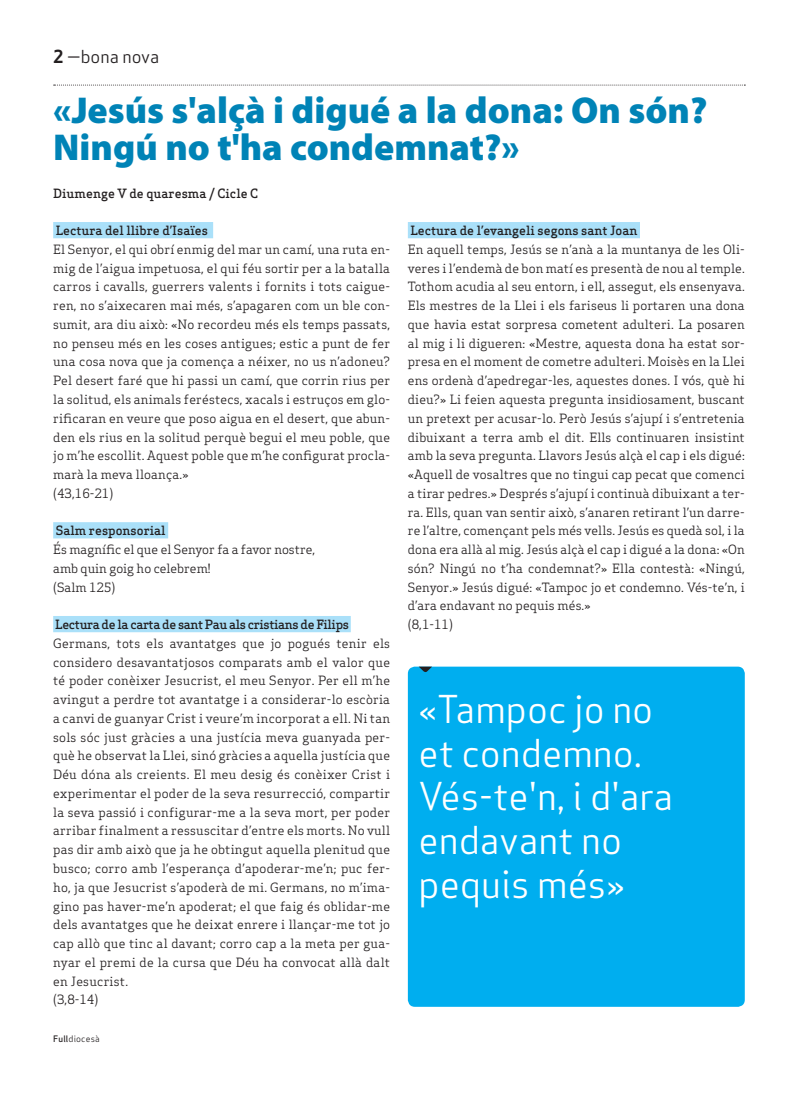
<style>
.page{position:relative;width:798px;height:1099px;background:#fff}
.page>*{position:absolute;margin:0;border:0;box-sizing:border-box;transform-origin:0 0}
.Pastilla_Destacat{font:37.5px/43.8px "Apex Sans Book T";color:#fff}
.Titulars{font:900 37.5px/37.5px "Myriad Pro";color:#0083b6}
.Capçalera{font:17.5px "Apex Sans Book T";color:#231f20}
.Text_General{font:12.5px/18.8px "Apex Serif";letter-spacing:.01em;color:#231f20;text-align:justify}
.Text_General-2{font:500 12.5px "Apex Serif";color:#231f20}
.Text_General-3{font:500 12.5px "Apex Serif";letter-spacing:-.03em;color:#231f20}
.Autors{font:500 12.5px "Apex Serif";color:#231f20}
.Data_Peu{font:8.75px "Apex Sans Book T";letter-spacing:.02em;color:#231f20}
.s1{font-family:"Apex Sans Bold T"}
.s2{font-family:"Apex Sans Medium T"}
</style>
<div class="page">
<svg style="left:54px;top:85px;width:691px;height:1px"></svg>
<div style="left:53px;top:222px;width:160px;height:16px;background:#aae0f9"></div>
<div style="left:53px;top:522px;width:115px;height:16px;background:#aae0f9"></div>
<div style="left:53px;top:616px;width:297px;height:16px;background:#aae0f9"></div>
<div style="left:407px;top:222px;width:232px;height:16px;background:#aae0f9"></div>
<div style="left:407px;top:666px;width:337px;height:340px;background:#00aeef;border-radius:7px"></div>
<svg style="left:418px;top:666px;width:14px;height:6px"></svg>
<p class="Capçalera" style="left:53px;top:46px;width:107px"><span class="s1">2</span> —bona nova</p>
<p class="Titulars" style="left:53px;top:90px;width:655px">«Jesús s'alçà i digué a la dona: On són?<br>Ningú no t'ha condemnat?»</p>
<p class="Autors" style="left:53px;top:185px;width:207px">Diumenge V de quaresma / Cicle C</p>
<p class="Text_General-2" style="left:56px;top:223px;width:154px">Lectura del llibre d’Isaïes</p>
<p class="Text_General" style="left:53px;top:240px;width:338px">El Senyor, el qui obrí enmig del mar un camí, una ruta en&shy;mig de l’aigua impetuosa, el qui féu sortir per a la batalla carros i cavalls, guerrers valents i fornits i tots caigue&shy;ren, no s’aixecaren mai més, s’apagaren com un ble con&shy;sumit, ara diu això: «No recordeu més els temps passats, no penseu més en les coses antigues; estic a punt de fer una cosa nova que ja comença a néixer, no us n’adoneu?<br>Pel desert faré que hi passi un camí, que corrin rius per la solitud, els animals feréstecs, xacals i estruços em glo&shy;rificaran en veure que poso aigua en el desert, que abun&shy;den els rius en la solitud perquè begui el meu poble, que jo m’he escollit. Aquest poble que m’he configurat procla&shy;marà la meva lloança.»</p>
<p class="Text_General" style="left:53px;top:483px;width:62px">(43,16-21)</p>
<p class="Text_General-2" style="left:56px;top:523px;width:111px">Salm responsorial</p>
<p class="Text_General" style="left:53px;top:540px;width:263px">És magnífic el que el Senyor fa a favor nostre,</p>
<p class="Text_General" style="left:53px;top:558px;width:159px">amb quin goig ho celebrem!</p>
<p class="Text_General" style="left:53px;top:577px;width:64px">(Salm 125)</p>
<p class="Text_General-3" style="left:55px;top:616px;width:295px">Lectura de la carta de sant Pau als cristians de Filips</p>
<p class="Text_General" style="left:53px;top:633px;width:338px">Germans, tots els avantatges que jo pogués tenir els considero desavantatjosos comparats amb el valor que té poder conèixer Jesucrist, el meu Senyor. Per ell m’he avingut a perdre tot avantatge i a considerar-lo escòria a canvi de guanyar Crist i veure’m incorporat a ell. Ni tan sols sóc just gràcies a una justícia meva guanyada per&shy;què he observat la Llei, sinó gràcies a aquella justícia que Déu dóna als creients. El meu desig és conèixer Crist i experimentar el poder de la seva resurrecció, compartir la seva passió i configurar-me a la seva mort, per poder arribar finalment a ressuscitar d’entre els morts. No vull pas dir amb això que ja he obtingut aquella plenitud que busco; corro amb l’esperança d’apoderar-me’n; puc fer&shy;ho, ja que Jesucrist s’apoderà de mi. Germans, no m’ima&shy;gino pas haver-me’n apoderat; el que faig és oblidar-me dels avantatges que he deixat enrere i llançar-me tot jo cap allò que tinc al davant; corro cap a la meta per gua&shy;nyar el premi de la cursa que Déu ha convocat allà dalt en Jesucrist.</p>
<p class="Text_General" style="left:53px;top:990px;width:47px">(3,8-14)</p>
<p class="Data_Peu" style="left:53px;top:1032px;width:48px"><span class="s2">Full</span>diocesà</p>
<p class="Text_General-2" style="left:410px;top:223px;width:228px">Lectura de l’evangeli segons sant Joan</p>
<p class="Text_General" style="left:407px;top:240px;width:338px">En aquell temps, Jesús se n’anà a la muntanya de les Oli&shy;veres i l’endemà de bon matí es presentà de nou al temple.<br>Tothom acudia al seu entorn, i ell, assegut, els ensenyava.<br>Els mestres de la Llei i els fariseus li portaren una dona que havia estat sorpresa cometent adulteri. La posaren al mig i li digueren: «Mestre, aquesta dona ha estat sor&shy;presa en el moment de cometre adulteri. Moisès en la Llei ens ordenà d’apedregar-les, aquestes dones. I vós, què hi dieu?» Li feien aquesta pregunta insidiosament, buscant un pretext per acusar-lo. Però Jesús s’ajupí i s’entretenia dibuixant a terra amb el dit. Ells continuaren insistint amb la seva pregunta. Llavors Jesús alçà el cap i els digué: «Aquell de vosaltres que no tingui cap pecat que comenci a tirar pedres.» Després s’ajupí i continuà dibuixant a ter&shy;ra. Ells, quan van sentir això, s’anaren retirant l’un darre&shy;re l’altre, començant pels més vells. Jesús es quedà sol, i la dona era allà al mig. Jesús alçà el cap i digué a la dona: «On són? Ningú no t’ha condemnat?» Ella contestà: «Ningú, Senyor.» Jesús digué: «Tampoc jo et condemno. Vés-te’n, i d’ara endavant no pequis més.»</p>
<p class="Text_General" style="left:407px;top:615px;width:47px">(8,1-11)</p>
<p class="Pastilla_Destacat" style="left:418px;top:687px;width:256px">«Tampoc jo no et condemno.<br>Vés-te'n, i d'ara endavant no pequis més»</p>
</div>
